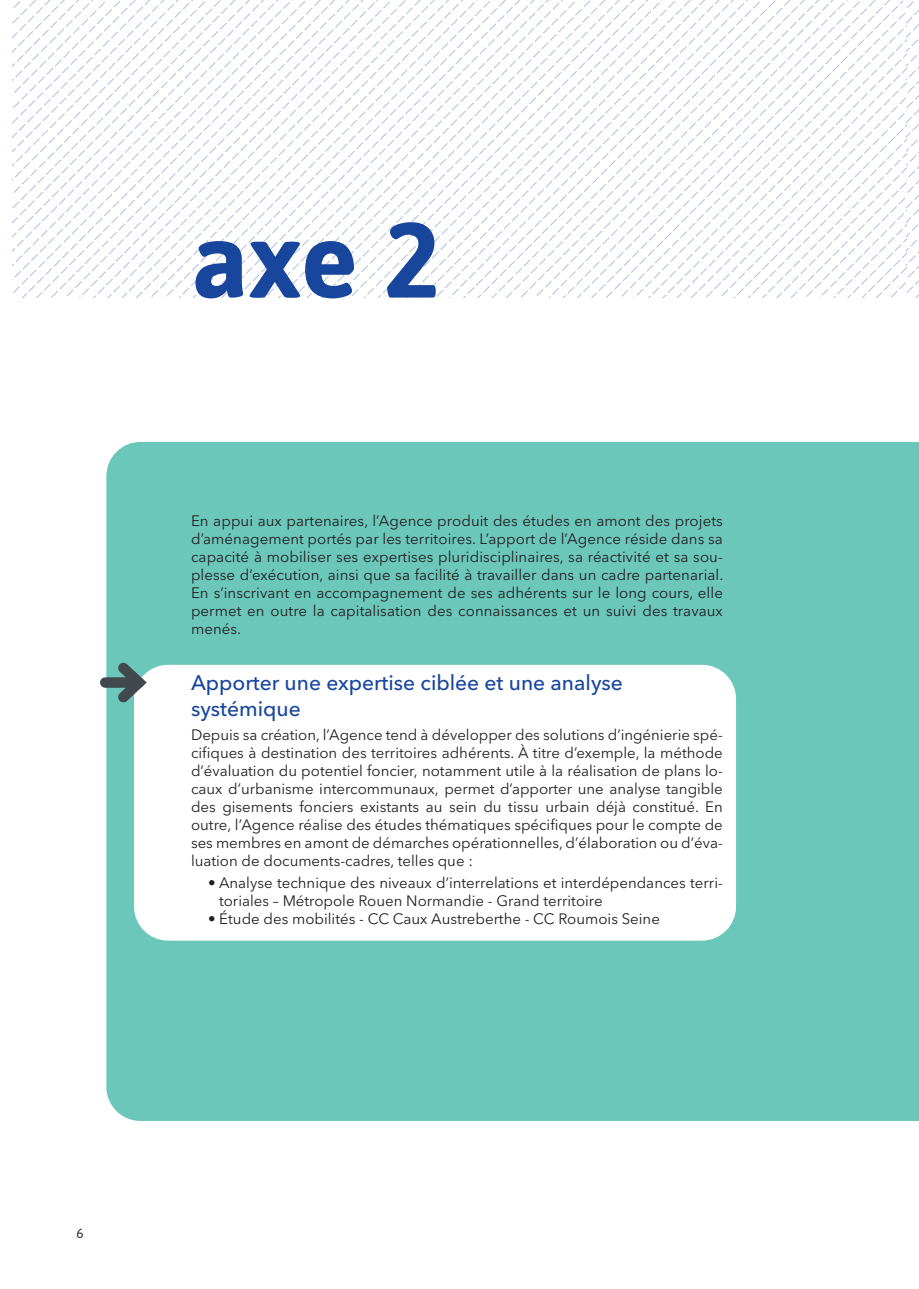
<style>
.page{position:relative;width:919px;height:1289px;background:#fff}
.page>*{position:absolute;margin:0;border:0;box-sizing:border-box;transform-origin:0 0}
.t1{font:700 106.35px "Asap";color:#18469d}
.t2{font:500 21px/25.2px "Avenir Next LT Pro";color:#18469d}
.t3{font:15px/18px "Avenir Next LT Pro";color:#231f20;text-align:justify}
.t4{font:13.5px "Asap";color:#312f30}
</style>
<div class="page">
<div style="left:106px;top:442px;width:812px;height:678px;background:#6cc7bb"></div>
<div style="left:134px;top:664px;width:602px;height:276px;background:#fff;border-radius:34px"></div>
<svg style="left:83px;top:0;width:835px;height:297px"></svg>
<div style="left:105px;top:677px;width:34px;height:10px;background:#41494e"></div>
<svg style="left:108px;top:653px;width:46px;height:59px"></svg>
<h1 class="t1" style="left:191px;top:185px;width:251px">axe 2</h1>
<p class="t3" style="left:191px;top:511px;width:533px">En appui aux partenaires, l’Agence produit des études en amont des projets d’aménagement portés par les territoires. L’apport de l’Agence réside dans sa capacité à mobiliser ses expertises pluridisciplinaires, sa réactivité et sa sou&shy;plesse d’exécution, ainsi que sa facilité à travailler dans un cadre partenarial.<br>En s’inscrivant en accompagnement de ses adhérents sur le long cours, elle permet en outre la capitalisation des connaissances et un suivi des travaux menés.</p>
<h2 class="t2" style="left:191px;top:670px;width:433px">Apporter une expertise ciblée et une analyse systémique</h2>
<p class="t3" style="left:191px;top:725px;width:533px">Depuis sa création, l’Agence tend à développer des solutions d’ingénierie spé&shy;cifiques à destination des territoires adhérents. À titre d’exemple, la méthode d’évaluation du potentiel foncier, notamment utile à la réalisation de plans lo&shy;caux d’urbanisme intercommunaux, permet d’apporter une analyse tangible des gisements fonciers existants au sein du tissu urbain déjà constitué. En outre, l’Agence réalise des études thématiques spécifiques pour le compte de ses membres en amont de démarches opérationnelles, d’élaboration ou d’éva&shy;luation de documents-cadres, telles que :</p>
<p class="t3" style="left:219px;top:874px;width:505px;text-indent:-11px">• Analyse technique des niveaux d’interrelations et interdépendances terri&shy;toriales – Métropole Rouen Normandie - Grand territoire</p>
<p class="t3" style="left:208px;top:910px;width:453px">• Étude des mobilités - CC Caux Austreberthe - CC Roumois Seine</p>
<p class="t4" style="left:77px;top:1223px;width:9px">6</p>
</div>
